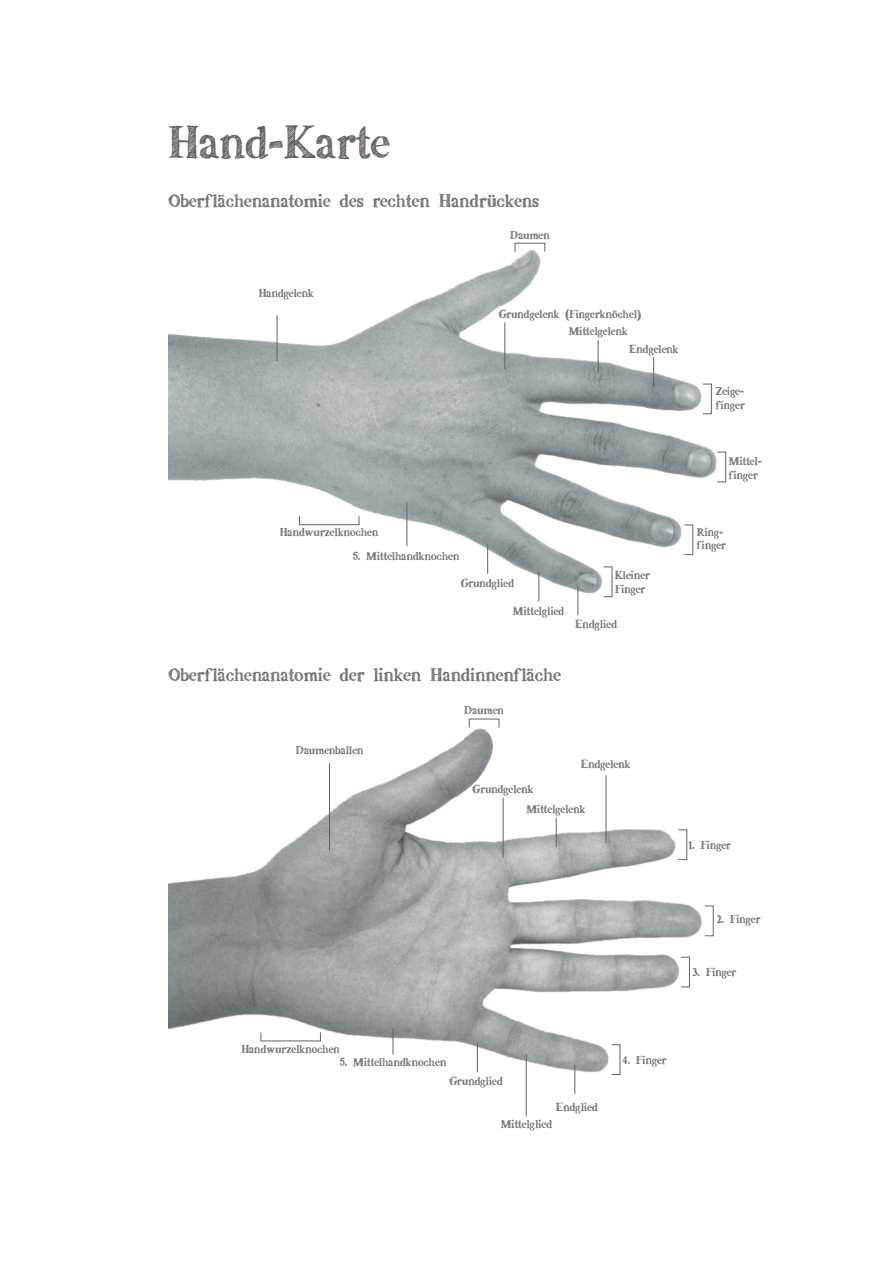
<style>
.page{position:relative;width:893px;height:1263px;background:#fff}
.page>*{position:absolute;margin:0;border:0;box-sizing:border-box;transform-origin:0 0}
.t1{font:45px "skicack";color:#686164}
.t2{font:18px "skicack";color:#686164}
.t3{font:11.25px/13.5px "skicack";color:#686164}
</style>
<div class="page">
<img style="left:168px;top:242px;width:559px;height:373px">
<hr style="left:277px;top:315px;width:1px;height:46px;background:#686164">
<hr style="left:505px;top:322px;width:1px;height:47px;background:#686164">
<hr style="left:598px;top:340px;width:1px;height:33px;background:#686164">
<hr style="left:653px;top:357px;width:1px;height:30px;background:#686164">
<svg style="left:578px;top:586px;width:1px;height:29px"></svg>
<svg style="left:539px;top:572px;width:1px;height:29px"></svg>
<hr style="left:487px;top:544px;width:1px;height:30px;background:#686164">
<hr style="left:407px;top:502px;width:1px;height:44px;background:#686164">
<img style="left:168px;top:718px;width:546px;height:380px">
<hr style="left:503px;top:798px;width:1px;height:60px;background:#686164">
<svg style="left:556px;top:818px;width:1px;height:29px"></svg>
<hr style="left:329px;top:763px;width:1px;height:87px;background:#686164">
<hr style="left:606px;top:775px;width:1px;height:68px;background:#686164">
<hr style="left:575px;top:1064px;width:1px;height:30px;background:#686164">
<hr style="left:477px;top:1042px;width:1px;height:30px;background:#686164">
<hr style="left:526px;top:1054px;width:1px;height:62px;background:#686164">
<svg style="left:393px;top:1028px;width:1px;height:26px"></svg>
<div style="left:678px;top:830px;width:9px;height:30px;border:1px solid #686164"></div>
<div style="left:681px;top:957px;width:9px;height:30px;border:1px solid #686164"></div>
<div style="left:684px;top:525px;width:9px;height:30px;border:1px solid #686164"></div>
<div style="left:717px;top:452px;width:9px;height:30px;border:1px solid #686164"></div>
<div style="left:515px;top:243px;width:30px;height:9px;border:1px solid #686164"></div>
<div style="left:299px;top:516px;width:60px;height:9px;border:1px solid #686164"></div>
<p class="t1" style="left:168px;top:108px;width:224px">Hand-Karte</p>
<p class="t2" style="left:168px;top:187px;width:373px">Oberflächenanatomie des rechten Handrückens</p>
<p class="t3" style="left:510px;top:228px;width:41px">Daumen</p>
<p class="t3" style="left:259px;top:286px;width:57px">Handgelenk</p>
<p class="t3" style="left:499px;top:307px;width:144px">Grundgelenk (Fingerknöchel)</p>
<p class="t3" style="left:569px;top:324px;width:61px">Mittelgelenk</p>
<p class="t3" style="left:629px;top:342px;width:51px">Endgelenk</p>
<p class="t3" style="left:716px;top:384px;width:31px">Zeige&shy;finger</p>
<p class="t3" style="left:729px;top:454px;width:34px">Mittel&shy;finger</p>
<p class="t3" style="left:280px;top:525px;width:100px">Handwurzelknochen</p>
<p class="t3" style="left:353px;top:549px;width:108px">5. Mittelhandknochen</p>
<p class="t3" style="left:461px;top:576px;width:55px">Grundglied</p>
<p class="t3" style="left:513px;top:604px;width:53px">Mittelglied</p>
<p class="t3" style="left:615px;top:568px;width:37px">Kleiner<br>Finger</p>
<p class="t3" style="left:575px;top:617px;width:43px">Endglied</p>
<p class="t2" style="left:168px;top:660px;width:394px">Oberflächenanatomie der linken Handinnenfläche</p>
<p class="t3" style="left:296px;top:743px;width:69px">Daumenballen</p>
<p class="t3" style="left:464px;top:703px;width:41px">Daumen</p>
<p class="t3" style="left:581px;top:757px;width:51px">Endgelenk</p>
<p class="t3" style="left:526px;top:779px;width:61px;line-height:20.2px;text-indent:-54px">Grundgelenk<br>Mittelgelenk</p>
<p class="t3" style="left:697px;top:525px;width:31px">Ring&shy;finger</p>
<p class="t3" style="left:689px;top:838px;width:44px">1. Finger</p>
<p class="t3" style="left:717px;top:912px;width:45px">2. Finger</p>
<p class="t3" style="left:693px;top:965px;width:45px">3. Finger</p>
<p class="t3" style="left:241px;top:1042px;width:100px">Handwurzelknochen</p>
<p class="t3" style="left:340px;top:1055px;width:108px">5. Mittelhandknochen</p>
<p class="t3" style="left:449px;top:1074px;width:55px">Grundglied</p>
<p class="t3" style="left:556px;top:1099px;width:43px">Endglied</p>
<p class="t3" style="left:501px;top:1117px;width:53px">Mittelglied</p>
<p class="t3" style="left:623px;top:1053px;width:46px">4. Finger</p>
</div>
